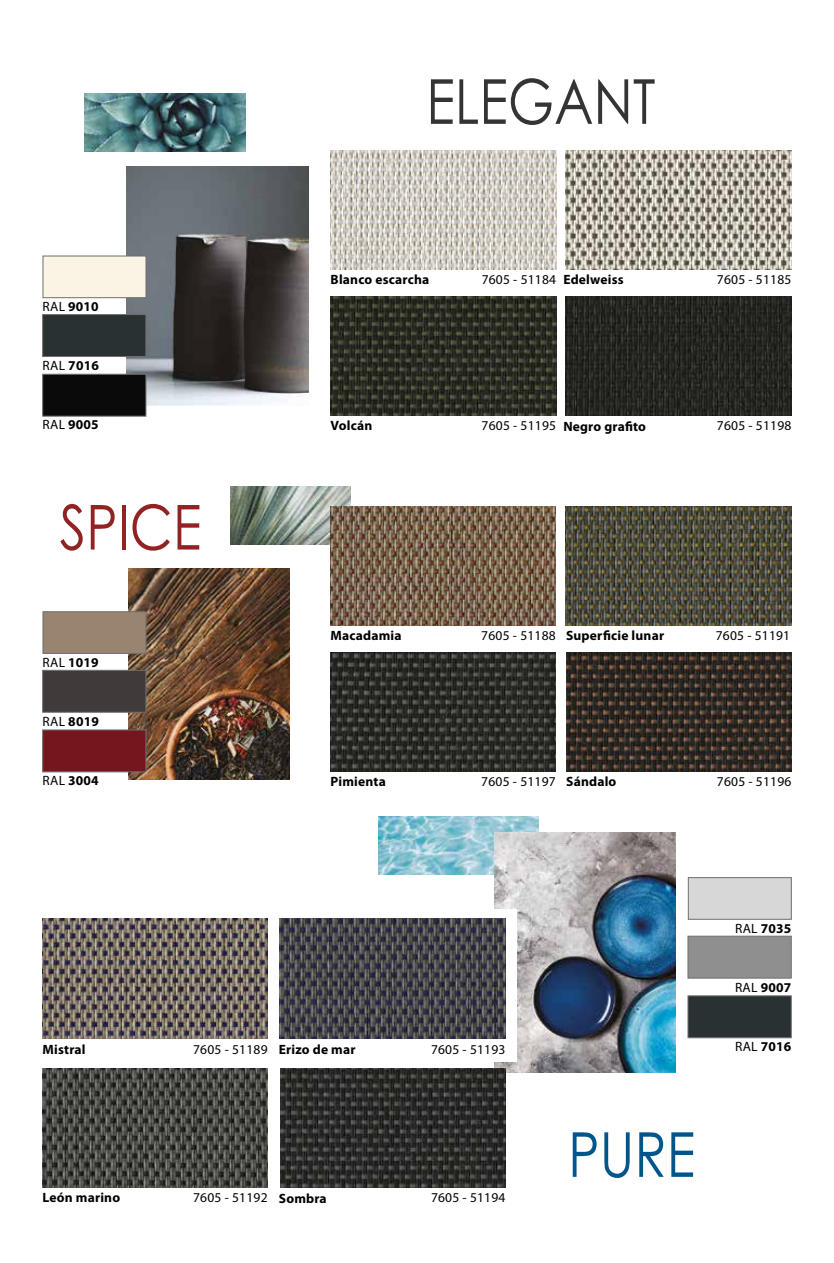
<style>
.page{position:relative;width:834px;height:1263px;background:#fff}
.page>*{position:absolute;margin:0;border:0;box-sizing:border-box;transform-origin:0 0}
.t1{font:61.95px "Century Gothic";color:#363336;scale:.86 1}
.t2{font:61.95px "Century Gothic";color:#912322;scale:.86 1}
.t3{font:61.95px "Century Gothic";color:#00568b;scale:.86 1}
.t4{font:700 13.5px "Myriad Pro";letter-spacing:.015em;color:#000}
.t5{font:13.5px "Myriad Pro";letter-spacing:.015em;color:#000}
.s1{font-weight:400}
</style>
<div class="page">
<img style="left:378px;top:816px;width:160px;height:58px">
<img style="left:494px;top:832px;width:181px;height:241px">
<img style="left:230px;top:487px;width:120px;height:58px">
<img style="left:128px;top:568px;width:162px;height:212px">
<div style="left:43px;top:670px;width:103px;height:42px;background:#403a3a;border:1px solid #706f6f"></div>
<div style="left:43px;top:730px;width:103px;height:42px;background:#75161e;border:1px solid #706f6f"></div>
<div style="left:43px;top:612px;width:103px;height:41px;background:#988470;border:1px solid #706f6f"></div>
<img style="left:84px;top:93px;width:161px;height:58px">
<img style="left:127px;top:166px;width:181px;height:239px">
<div style="left:43px;top:314px;width:103px;height:43px;background:#293133;border:1px solid #706f6f"></div>
<div style="left:43px;top:374px;width:103px;height:42px;background:#0a0a0a;border:1px solid #706f6f"></div>
<div style="left:43px;top:256px;width:103px;height:42px;background:#f9f4e4;border:1px solid #706f6f"></div>
<div style="left:687px;top:936px;width:104px;height:42px;background:#8f8f8f;border:1px solid #706f6f"></div>
<div style="left:687px;top:996px;width:104px;height:42px;background:#293133;border:1px solid #706f6f"></div>
<div style="left:688px;top:877px;width:103px;height:42px;background:#d7d7d7;border:1px solid #706f6f"></div>
<div style="left:327px;top:909px;width:189px;height:153px;background:#fff"></div>
<img style="left:330px;top:653px;width:225px;height:119px">
<img style="left:566px;top:507px;width:225px;height:119px">
<img style="left:330px;top:507px;width:225px;height:119px">
<img style="left:566px;top:653px;width:225px;height:119px">
<img style="left:565px;top:150px;width:225px;height:119px">
<img style="left:330px;top:297px;width:226px;height:119px">
<img style="left:330px;top:150px;width:226px;height:119px">
<img style="left:565px;top:297px;width:225px;height:119px">
<img style="left:43px;top:1069px;width:225px;height:119px">
<img style="left:43px;top:919px;width:225px;height:119px">
<img style="left:280px;top:1069px;width:225px;height:119px">
<img style="left:280px;top:919px;width:225px;height:119px">
<h1 class="t1" style="left:426px;top:58px;width:268px">ELEGANT</h1>
<p class="t4" style="left:43px;top:298px;width:58px"><span class="s1">RAL</span> 9010</p>
<p class="t4" style="left:43px;top:357px;width:58px"><span class="s1">RAL</span> 7016</p>
<p class="t4" style="left:43px;top:416px;width:58px"><span class="s1">RAL</span> 9005</p>
<h1 class="t2" style="left:60px;top:484px;width:166px">SPICE</h1>
<p class="t4" style="left:43px;top:653px;width:58px"><span class="s1">RAL</span> 1019</p>
<p class="t4" style="left:43px;top:713px;width:58px"><span class="s1">RAL</span> 8019</p>
<p class="t4" style="left:43px;top:772px;width:58px"><span class="s1">RAL</span> 3004</p>
<p class="t4" style="left:330px;top:270px;width:100px">Blanco escarcha</p>
<p class="t5" style="left:481px;top:271px;width:76px">7605 - 51184</p>
<p class="t4" style="left:563px;top:271px;width:62px">Edelweiss</p>
<p class="t5" style="left:716px;top:271px;width:76px">7605 - 51185</p>
<p class="t4" style="left:330px;top:417px;width:43px">Volcán</p>
<p class="t5" style="left:481px;top:418px;width:76px">7605 - 51195</p>
<p class="t4" style="left:563px;top:417px;width:84px">Negro grafito</p>
<p class="t5" style="left:716px;top:417px;width:76px">7605 - 51198</p>
<p class="t4" style="left:330px;top:627px;width:72px">Macadamia</p>
<p class="t5" style="left:481px;top:627px;width:76px">7605 - 51188</p>
<p class="t4" style="left:566px;top:627px;width:100px">Superficie lunar</p>
<p class="t5" style="left:715px;top:627px;width:76px">7605 - 51191</p>
<p class="t4" style="left:330px;top:773px;width:57px">Pimienta</p>
<p class="t5" style="left:481px;top:774px;width:76px">7605 - 51197</p>
<p class="t4" style="left:566px;top:773px;width:52px">Sándalo</p>
<p class="t5" style="left:716px;top:773px;width:76px">7605 - 51196</p>
<p class="t4" style="left:735px;top:919px;width:58px"><span class="s1">RAL</span> 7035</p>
<p class="t4" style="left:734px;top:979px;width:58px"><span class="s1">RAL</span> 9007</p>
<p class="t4" style="left:43px;top:1040px;width:45px">Mistral</p>
<p class="t5" style="left:193px;top:1041px;width:76px">7605 - 51189</p>
<p class="t4" style="left:279px;top:1040px;width:78px">Erizo de mar</p>
<p class="t5" style="left:431px;top:1041px;width:76px">7605 - 51193</p>
<p class="t4" style="left:735px;top:1037px;width:58px"><span class="s1">RAL</span> 7016</p>
<p class="t4" style="left:43px;top:1189px;width:79px">León marino</p>
<p class="t5" style="left:193px;top:1189px;width:76px">7605 - 51192</p>
<p class="t4" style="left:279px;top:1189px;width:49px">Sombra</p>
<p class="t5" style="left:431px;top:1189px;width:76px">7605 - 51194</p>
<h1 class="t3" style="left:568px;top:1111px;width:149px">PURE</h1>
</div>
